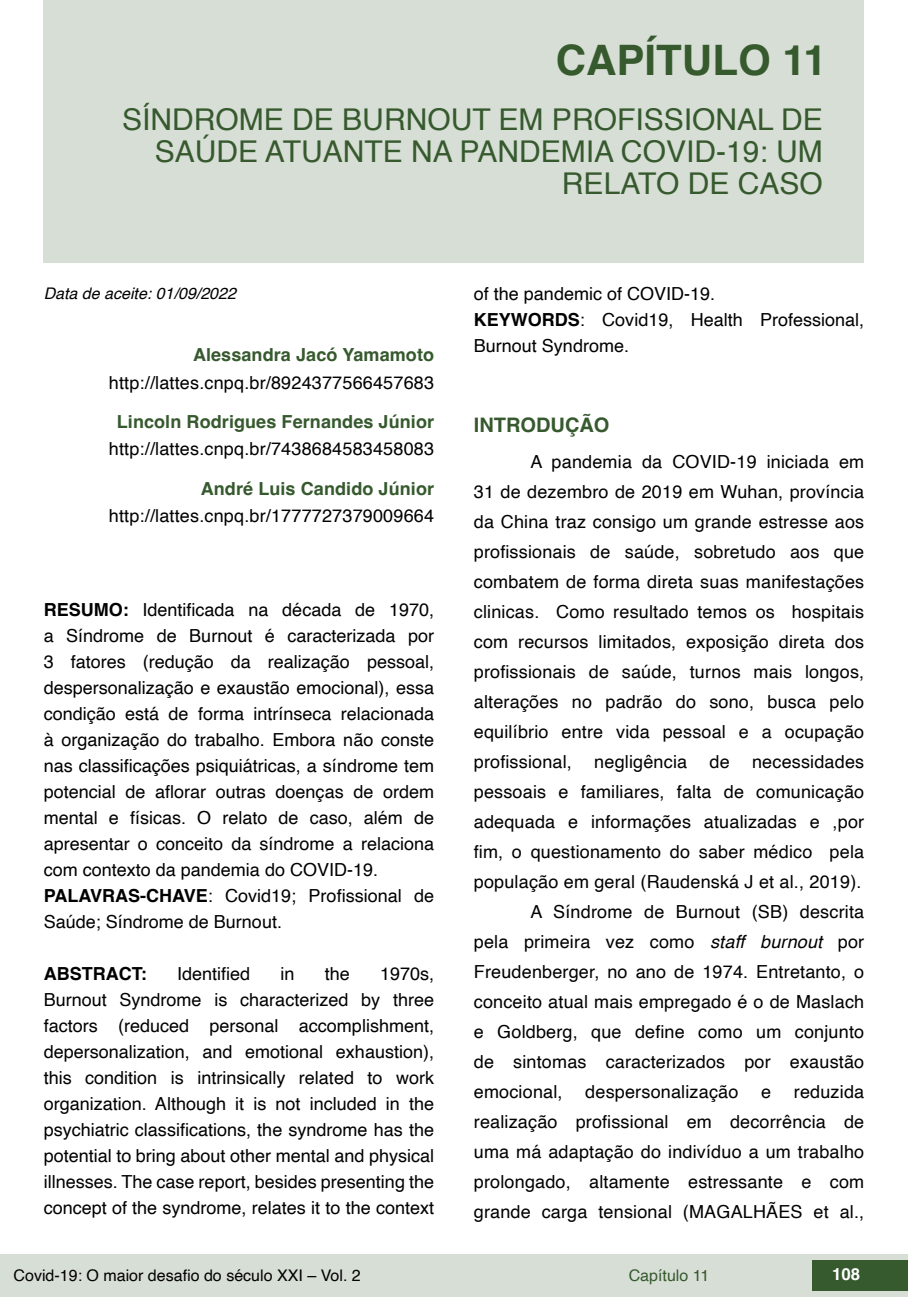
<style>
.page{position:relative;width:908px;height:1304px;background:#fff}
.page>*{position:absolute;margin:0;border:0;box-sizing:border-box;transform-origin:0 0}
.t1{font:700 42px "Helvetica";color:#36592e}
.t2{font:30px/32px "Helvetica";color:#36592e;text-align:right}
.t3{font:700 20px "Helvetica";color:#36592e}
.t4{font:18px/26px "Helvetica";letter-spacing:.01em;color:#000}
.t5{font:700 18px "Helvetica";letter-spacing:.005em;color:#36592e}
.t6{font:700 18px "Helvetica";color:#000}
.t7{font:700 16.8px "Helvetica";color:#fff}
.t8{font:16px "Helvetica";color:#000}
.t9{font:italic 16px "Helvetica";color:#000}
.t10{font:16px "Helvetica";color:#36592e}
.s1{font-weight:700}
.s2{font-style:italic}
</style>
<div class="page">
<div style="left:0;top:1254px;width:906px;height:43px;background:#d7ded5"></div>
<div style="left:812px;top:1261px;width:95px;height:30px;background:#36592e"></div>
<div style="left:44px;top:0;width:819px;height:263px;background:#d7ded5"></div>
<h1 class="t1" style="left:555px;top:35px;width:272px">CAPÍTULO 11</h1>
<h2 class="t2" style="left:122px;top:104px;width:702px">SÍNDROME DE BURNOUT EM PROFISSIONAL DE<br>SAÚDE ATUANTE NA PANDEMIA COVID-19: UM<br>RELATO DE CASO</h2>
<p class="t9" style="left:44px;top:280px;width:194px">Data de aceite: 01/09/2022</p>
<p class="t5" style="left:193px;top:344px;width:242px">Alessandra Jacó Yamamoto</p>
<p class="t4" style="left:109px;top:370px;width:326px">http://lattes.cnpq.br/8924377566457683</p>
<p class="t5" style="left:117px;top:411px;width:319px">Lincoln Rodrigues Fernandes Júnior</p>
<p class="t4" style="left:109px;top:437px;width:326px">http://lattes.cnpq.br/7438684583458083</p>
<p class="t5" style="left:201px;top:477px;width:235px">André Luis Candido Júnior</p>
<p class="t4" style="left:109px;top:503px;width:326px">http://lattes.cnpq.br/1777727379009664</p>
<p class="t4" style="left:44px;top:597px;width:392px"><span class="s1">RESUMO:</span> Identificada na década de 1970, a Síndrome de Burnout é caracterizada por 3 fatores (redução da realização pessoal, despersonalização e exaustão emocional), essa condição está de forma intrínseca relacionada à organização do trabalho. Embora não conste nas classificações psiquiátricas, a síndrome tem potencial de aflorar outras doenças de ordem mental e físicas. O relato de caso, além de apresentar o conceito da síndrome a relaciona com contexto da pandemia do COVID-19.<br><span class="s1">PALAVRAS-CHAVE</span>: Covid19; Profissional de Saúde; Síndrome de Burnout.</p>
<p class="t6" style="left:44px;top:963px;width:104px">ABSTRACT:</p>
<p class="t4" style="left:177px;top:961px;width:75px">Identified</p>
<p class="t4" style="left:280px;top:961px;width:16px">in</p>
<p class="t4" style="left:324px;top:961px;width:27px">the</p>
<p class="t4" style="left:44px;top:961px;width:392px;text-align:justify;text-indent:336px">1970s, Burnout Syndrome is characterized by three factors (reduced personal accomplishment, depersonalization, and emotional exhaustion), this condition is intrinsically related to work organization. Although it is not included in the psychiatric classifications, the syndrome has the potential to bring about other mental and physical illnesses. The case report, besides presenting the concept of the syndrome, relates it to the context</p>
<p class="t4" style="left:473px;top:281px;width:392px">of the pandemic of COVID-19.<br><span class="s1">KEYWORDS</span>: Covid19, Health Professional,<br>Burnout Syndrome.</p>
<p class="t3" style="left:473px;top:413px;width:137px">INTRODUÇÃO</p>
<p class="t4" style="left:530px;top:449px;width:335px">A pandemia da COVID-19 iniciada em</p>
<p class="t4" style="left:473px;top:479px;width:391px">31 de dezembro de 2019 em Wuhan, província</p>
<p class="t4" style="left:473px;top:509px;width:391px">da China traz consigo um grande estresse aos</p>
<p class="t4" style="left:473px;top:539px;width:391px">profissionais de saúde, sobretudo aos que</p>
<p class="t4" style="left:473px;top:569px;width:392px">combatem de forma direta suas manifestações</p>
<p class="t4" style="left:473px;top:599px;width:392px">clinicas. Como resultado temos os hospitais</p>
<p class="t4" style="left:473px;top:629px;width:392px">com recursos limitados, exposição direta dos</p>
<p class="t4" style="left:473px;top:659px;width:391px">profissionais de saúde, turnos mais longos,</p>
<p class="t4" style="left:473px;top:689px;width:391px">alterações no padrão do sono, busca pelo</p>
<p class="t4" style="left:473px;top:719px;width:391px">equilíbrio entre vida pessoal e a ocupação</p>
<p class="t4" style="left:473px;top:749px;width:391px">profissional, negligência de necessidades</p>
<p class="t4" style="left:473px;top:779px;width:392px">pessoais e familiares, falta de comunicação</p>
<p class="t4" style="left:473px;top:809px;width:391px">adequada e informações atualizadas e ,por</p>
<p class="t4" style="left:473px;top:839px;width:392px">fim, o questionamento do saber médico pela</p>
<p class="t4" style="left:473px;top:869px;width:389px">população em geral (Raudenská J et al., 2019).</p>
<p class="t4" style="left:530px;top:899px;width:335px">A Síndrome de Burnout (SB) descrita</p>
<p class="t4" style="left:473px;top:929px;width:392px">pela primeira vez como <span class="s2">staff burnout</span> por</p>
<p class="t4" style="left:473px;top:959px;width:392px">Freudenberger, no ano de 1974. Entretanto, o</p>
<p class="t4" style="left:473px;top:989px;width:391px">conceito atual mais empregado é o de Maslach</p>
<p class="t4" style="left:473px;top:1019px;width:392px">e Goldberg, que define como um conjunto</p>
<p class="t4" style="left:473px;top:1049px;width:392px">de sintomas caracterizados por exaustão</p>
<p class="t4" style="left:473px;top:1079px;width:90px">emocional,</p>
<p class="t4" style="left:585px;top:1079px;width:154px">despersonalização</p>
<p class="t4" style="left:760px;top:1079px;width:12px">e</p>
<p class="t4" style="left:473px;top:1077px;width:392px;line-height:30px;text-align:justify;text-indent:320px">reduzida realização profissional em decorrência de uma má adaptação do indivíduo a um trabalho prolongado, altamente estressante e com grande carga tensional (MAGALHÃES et al.,</p>
<p class="t8" style="left:14px;top:1263px;width:348px">Covid-19: O maior desafio do século XXI – Vol. 2</p>
<p class="t10" style="left:628px;top:1263px;width:82px">Capítulo 11</p>
<p class="t7" style="left:831px;top:1264px;width:30px">108</p>
</div>
